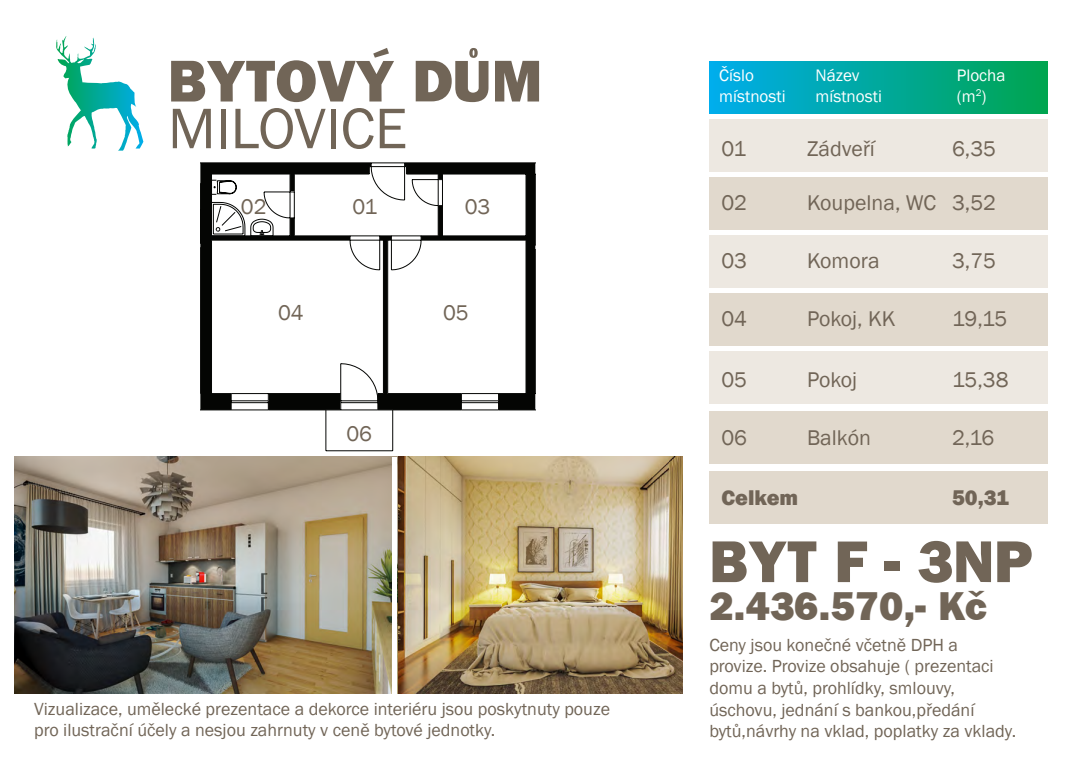
<style>
.page{position:relative;width:1081px;height:773px;background:#fff}
.page>*{position:absolute;margin:0;border:0;box-sizing:border-box;transform-origin:0 0}
.t1{font:800 59.12px "Frankfurt Gothic";color:#716557}
.t2{font:59.12px "Franklin Gothic";color:#716557}
.t3{font:800 40.38px "Frankfurt Gothic";color:#716557}
.t4{font:21.88px "Franklin Gothic";color:#716557}
.t5{font:800 21.88px "Franklin Gothic";color:#716557}
.t6{font:18px/21.6px "Franklin Gothic";color:#716557}
.t7{font:17.12px/20.5px "Franklin Gothic";color:#fff}
</style>
<div class="page">
<div style="left:709px;top:411px;width:339px;height:52px;background:#e1d9cd"></div>
<hr style="left:773px;top:174px;width:1px;height:71px;background:#040503">
<hr style="left:674px;top:174px;width:1px;height:41px;background:#040503">
<hr style="left:773px;top:249px;width:1px;height:144px;background:#040503">
<hr style="left:789px;top:128px;width:1px;height:282px;background:#040503">
<hr style="left:678px;top:174px;width:1px;height:41px;background:#040503">
<hr style="left:326px;top:450px;width:67px;height:1px;background:#040503">
<hr style="left:751px;top:410px;width:1px;height:40px;background:#040503">
<hr style="left:684px;top:410px;width:1px;height:40px;background:#040503">
<svg style="left:200px;top:162px;width:336px;height:288px"></svg>
<img style="left:14px;top:456px;width:385px;height:237px">
<div style="left:709px;top:61px;width:339px;height:53px;background:linear-gradient(to right,#00adec,#00a54e)"></div>
<div style="left:709px;top:119px;width:339px;height:53px;background:#ede8e1"></div>
<div style="left:709px;top:177px;width:339px;height:53px;background:#e1d9cd"></div>
<div style="left:709px;top:235px;width:339px;height:53px;background:#ede8e1"></div>
<div style="left:709px;top:293px;width:339px;height:53px;background:#e1d9cd"></div>
<div style="left:709px;top:351px;width:339px;height:53px;background:#ede8e1"></div>
<svg style="left:56px;top:39px;width:87px;height:112px"></svg>
<div style="left:709px;top:471px;width:339px;height:52px;background:#e1d9cd"></div>
<hr style="left:392px;top:456px;width:4px;height:237px;background:#fff">
<img style="left:399px;top:456px;width:283px;height:237px">
<h1 class="t1" style="left:168px;top:46px;width:376px">BYTOVÝ DŮM</h1>
<h1 class="t2" style="left:168px;top:92px;width:241px">MILOVICE</h1>
<p class="t4" style="left:241px;top:193px;width:27px">02</p>
<p class="t4" style="left:352px;top:193px;width:26px">01</p>
<p class="t4" style="left:465px;top:193px;width:27px">03</p>
<p class="t4" style="left:278px;top:299px;width:27px">04</p>
<p class="t4" style="left:443px;top:299px;width:27px">05</p>
<p class="t4" style="left:346px;top:419px;width:27px">06</p>
<p class="t6" style="left:34px;top:698px;width:577px">Vizualizace, umělecké prezentace a dekorce interiéru jsou poskytnuty pouze pro ilustrační účely a nesjou zahrnuty v ceně bytové jednotky.</p>
<p class="t7" style="left:719px;top:65px;width:68px">Číslo místnosti</p>
<p class="t7" style="left:815px;top:65px;width:68px">Název místnosti</p>
<p class="t7" style="left:957px;top:65px;width:50px">Plocha (m<sup>2</sup>)</p>
<p class="t4" style="left:721px;top:135px;width:26px">01</p>
<p class="t4" style="left:807px;top:135px;width:69px">Zádveří</p>
<p class="t4" style="left:952px;top:135px;width:45px">6,35</p>
<p class="t4" style="left:721px;top:189px;width:27px">02</p>
<p class="t4" style="left:807px;top:189px;width:190px">Koupelna, WC 3,52</p>
<p class="t4" style="left:721px;top:246px;width:27px">03</p>
<p class="t4" style="left:807px;top:246px;width:74px">Komora</p>
<p class="t4" style="left:952px;top:246px;width:45px">3,75</p>
<p class="t4" style="left:721px;top:305px;width:27px">04</p>
<p class="t4" style="left:807px;top:305px;width:90px">Pokoj, KK</p>
<p class="t4" style="left:952px;top:305px;width:57px">19,15</p>
<p class="t4" style="left:721px;top:365px;width:27px">05</p>
<p class="t4" style="left:807px;top:365px;width:52px">Pokoj</p>
<p class="t4" style="left:952px;top:365px;width:58px">15,38</p>
<p class="t4" style="left:721px;top:424px;width:27px">06</p>
<p class="t4" style="left:807px;top:424px;width:66px">Balkón</p>
<p class="t4" style="left:952px;top:424px;width:44px">2,16</p>
<p class="t5" style="left:721px;top:483px;width:78px">Celkem</p>
<p class="t5" style="left:952px;top:483px;width:58px">50,31</p>
<h1 class="t1" style="left:709px;top:526px;width:325px">BYT F - 3NP</h1>
<h2 class="t3" style="left:709px;top:581px;width:279px">2.436.570,- Kč</h2>
<p class="t6" style="left:709px;top:634px;width:308px">Ceny jsou konečné včetně DPH a provize. Provize obsahuje ( prezentaci domu a bytů, prohlídky, smlouvy, úschovu, jednání s bankou,předání bytů,návrhy na vklad, poplatky za vklady.</p>
</div>
